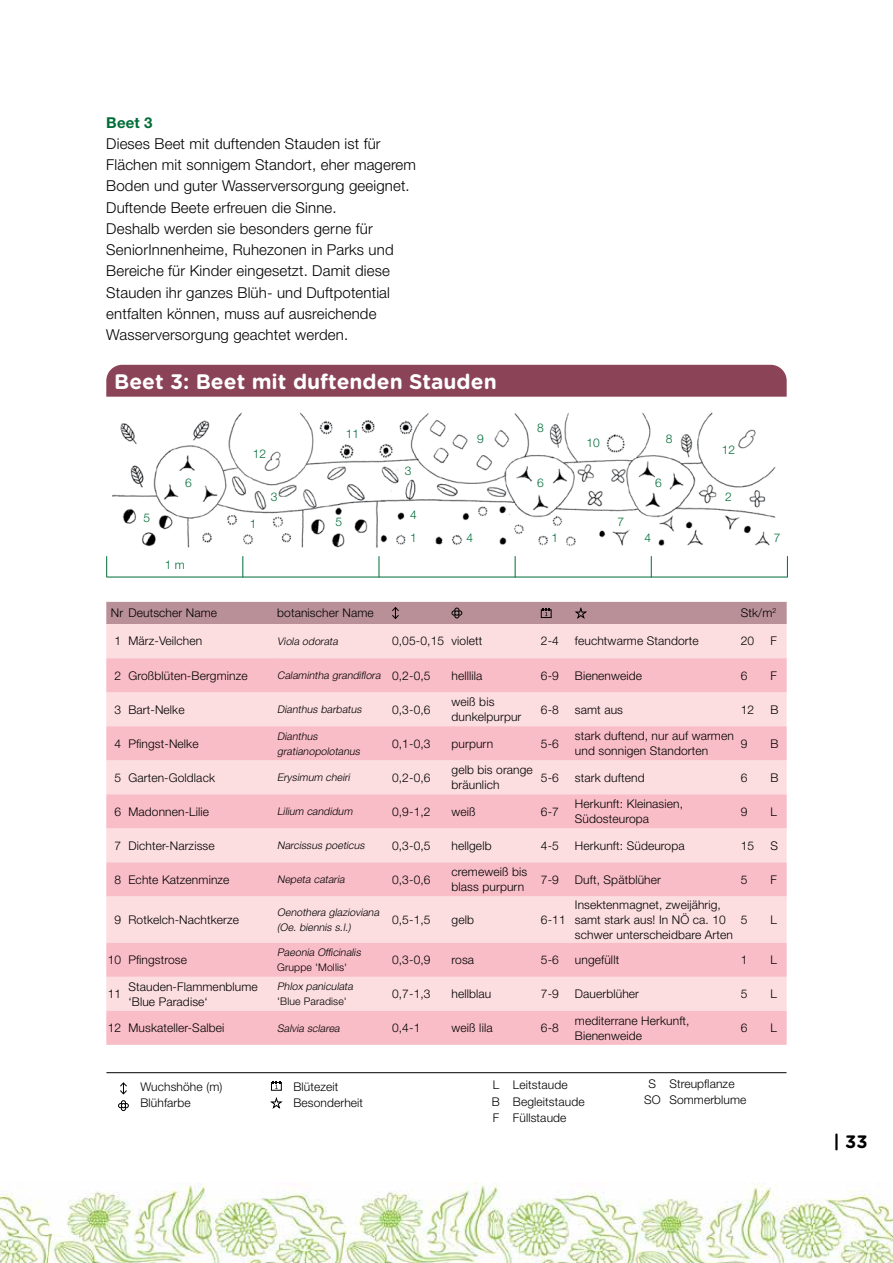
<style>
.page{position:relative;width:893px;height:1263px;background:#fff}
.page>*{position:absolute;margin:0;border:0;box-sizing:border-box;transform-origin:0 0}
.t1{font:700 21px "Gotham Rounded";color:#fff}
.t2{font:700 18px "Gotham Rounded";color:#000}
.t3{font:300 15px/21.3px "Helvetica Neue LT Pro";letter-spacing:.01em;color:#000}
.t4{font:700 15px "Helvetica Neue LT Pro";color:#006d38}
.t5{font:300 12px/15px "Helvetica Neue LT Pro";letter-spacing:.01em;color:#000}
.t6{font:300 12px/22.8px "Helvetica Neue LT Pro";color:#006d38}
.t7{font:italic 300 10.5px/15px "Helvetica Neue LT Pro";color:#000}
.t8{font:300 10.5px "Helvetica Neue LT Pro";letter-spacing:.01em;color:#000}
.s1{font-style:normal;font-size:12px}
</style>
<div class="page">
<img style="left:48px;top:1182px;width:845px;height:81px">
<img style="left:0;top:1193px;width:48px;height:70px">
<div style="left:106px;top:624px;width:681px;height:34px;background:#fcdde0"></div>
<svg style="left:106px;top:658px;width:681px;height:387px;background:#faccd2"></svg>
<div style="left:106px;top:602px;width:681px;height:22px;background:#ba9098"></div>
<div style="left:106px;top:365px;width:681px;height:32px;background:#8b4358"></div>
<img style="left:112px;top:412px;width:664px;height:136px">
<svg style="left:106px;top:556px;width:1px;height:21px"></svg>
<svg style="left:787px;top:556px;width:1px;height:21px"></svg>
<svg style="left:242px;top:556px;width:1px;height:21px"></svg>
<svg style="left:379px;top:556px;width:1px;height:21px"></svg>
<svg style="left:515px;top:556px;width:1px;height:21px"></svg>
<svg style="left:651px;top:556px;width:1px;height:21px"></svg>
<hr style="left:107px;top:577px;width:680px;height:1px;background:#006d38">
<svg style="left:118px;top:1082px;width:11px;height:29px"></svg>
<hr style="left:106px;top:1072px;width:680px;height:1px;background:#000">
<div style="left:271px;top:1082px;width:11px;height:8px;border:1px solid #000"></div>
<svg style="left:273px;top:1081px;width:7px;height:8px"></svg>
<svg style="left:270px;top:1097px;width:13px;height:12px"></svg>
<p class="t4" style="left:106px;top:113px;width:48px">Beet 3</p>
<p class="t3" style="left:106px;top:133px;width:311px">Dieses Beet mit duftenden Stauden ist für Flächen mit sonnigem Standort, eher magerem Boden und guter Wasserversorgung geeignet.<br>Duftende Beete erfreuen die Sinne.<br>Deshalb werden sie besonders gerne für SeniorInnenheime, Ruhezonen in Parks und Bereiche für Kinder eingesetzt. Damit diese Stauden ihr ganzes Blüh- und Duftpotential entfalten können, muss auf ausreichende Wasserversorgung geachtet werden.</p>
<h1 class="t1" style="left:114px;top:366px;width:384px">Beet 3: Beet mit duftenden Stauden</h1>
<p class="t6" style="left:253px;top:442px;width:15px">12</p>
<p class="t6" style="left:346px;top:422px;width:15px">11</p>
<p class="t6" style="left:405px;top:459px;width:8px">3</p>
<p class="t6" style="left:537px;top:416px;width:8px">8</p>
<p class="t6" style="left:477px;top:427px;width:8px">9</p>
<p class="t6" style="left:586px;top:431px;width:15px">10</p>
<p class="t6" style="left:666px;top:427px;width:8px">8</p>
<p class="t6" style="left:185px;top:471px;width:8px">6</p>
<p class="t6" style="left:537px;top:471px;width:8px">6</p>
<p class="t6" style="left:655px;top:471px;width:8px">6</p>
<p class="t6" style="left:271px;top:485px;width:8px">3</p>
<p class="t6" style="left:722px;top:438px;width:15px">12</p>
<p class="t6" style="left:725px;top:485px;width:8px">2</p>
<p class="t6" style="left:143px;top:506px;width:8px">5</p>
<p class="t6" style="left:165px;top:553px;width:22px">1 m</p>
<p class="t6" style="left:250px;top:512px;width:8px">1</p>
<p class="t6" style="left:336px;top:510px;width:8px">5</p>
<p class="t6" style="left:410px;top:503px;width:8px">4<br>1</p>
<p class="t6" style="left:617px;top:510px;width:8px">7</p>
<p class="t6" style="left:466px;top:526px;width:8px">4</p>
<p class="t6" style="left:645px;top:526px;width:8px">4</p>
<p class="t6" style="left:774px;top:526px;width:8px">7</p>
<p class="t6" style="left:552px;top:526px;width:8px">1</p>
<p class="t5" style="left:111px;top:605px;width:108px">Nr Deutscher Name</p>
<p class="t5" style="left:277px;top:605px;width:98px">botanischer Name</p>
<p class="t5" style="left:741px;top:605px;width:37px">Stk/m<sup>2</sup></p>
<p class="t5" style="left:115px;top:633px;width:89px">1 März-Veilchen</p>
<p class="t7" style="left:277px;top:633px;width:64px">Viola odorata</p>
<p class="t5" style="left:392px;top:633px;width:92px">0,05-0,15 violett</p>
<p class="t5" style="left:541px;top:633px;width:20px">2-4</p>
<p class="t5" style="left:575px;top:633px;width:125px">feuchtwarme Standorte</p>
<p class="t5" style="left:741px;top:633px;width:15px">20</p>
<p class="t5" style="left:770px;top:633px;width:8px">F</p>
<p class="t5" style="left:115px;top:667px;width:135px">2 Großblüten-Bergminze</p>
<p class="t7" style="left:277px;top:667px;width:155px">Calamintha grandiflora <span class="s1">0 , 2 - 0 , 5</span></p>
<p class="t5" style="left:452px;top:667px;width:32px">helllila</p>
<p class="t5" style="left:541px;top:667px;width:20px">6-9</p>
<p class="t5" style="left:575px;top:667px;width:69px">Bienenweide</p>
<p class="t5" style="left:741px;top:667px;width:8px">6</p>
<p class="t5" style="left:770px;top:667px;width:8px">F</p>
<p class="t5" style="left:115px;top:701px;width:72px">3 Bart-Nelke</p>
<p class="t7" style="left:277px;top:701px;width:88px">Dianthus barbatus</p>
<p class="t5" style="left:392px;top:701px;width:40px">0,3-0,6</p>
<p class="t5" style="left:452px;top:694px;width:71px">weiß bis dunkelpurpur</p>
<p class="t5" style="left:541px;top:701px;width:20px">6-8</p>
<p class="t5" style="left:575px;top:701px;width:50px">samt aus</p>
<p class="t5" style="left:741px;top:701px;width:15px">12</p>
<p class="t5" style="left:770px;top:701px;width:10px">B</p>
<p class="t5" style="left:115px;top:735px;width:86px">4 Pfingst-Nelke</p>
<p class="t7" style="left:277px;top:728px;width:86px">Dianthus gratianopolotanus</p>
<p class="t5" style="left:392px;top:735px;width:40px">0,1-0,3</p>
<p class="t5" style="left:452px;top:735px;width:43px">purpurn</p>
<p class="t5" style="left:541px;top:735px;width:20px">5-6</p>
<p class="t5" style="left:575px;top:728px;width:160px">stark duftend, nur auf warmen und sonnigen Standorten</p>
<p class="t5" style="left:741px;top:735px;width:8px">9</p>
<p class="t5" style="left:770px;top:735px;width:10px">B</p>
<p class="t5" style="left:115px;top:769px;width:102px">5 Garten-Goldlack</p>
<p class="t7" style="left:277px;top:769px;width:76px">Erysimum cheiri</p>
<p class="t5" style="left:392px;top:769px;width:40px">0,2-0,6</p>
<p class="t5" style="left:452px;top:762px;width:83px">gelb bis orange bräunlich</p>
<p class="t5" style="left:541px;top:769px;width:20px">5-6</p>
<p class="t5" style="left:575px;top:769px;width:71px">stark duftend</p>
<p class="t5" style="left:741px;top:769px;width:8px">6</p>
<p class="t5" style="left:770px;top:769px;width:10px">B</p>
<p class="t5" style="left:115px;top:803px;width:96px">6 Madonnen-Lilie</p>
<p class="t7" style="left:277px;top:803px;width:79px">Lilium candidum</p>
<p class="t5" style="left:392px;top:803px;width:40px">0,9-1,2</p>
<p class="t5" style="left:452px;top:803px;width:26px">weiß</p>
<p class="t5" style="left:541px;top:803px;width:20px">6-7</p>
<p class="t5" style="left:575px;top:796px;width:110px">Herkunft: Kleinasien,<br>Südosteuropa</p>
<p class="t5" style="left:741px;top:803px;width:8px">9</p>
<p class="t5" style="left:770px;top:803px;width:8px">L</p>
<p class="t5" style="left:115px;top:837px;width:102px">7 Dichter-Narzisse</p>
<p class="t7" style="left:277px;top:838px;width:91px">Narcissus poeticus</p>
<p class="t5" style="left:392px;top:837px;width:40px">0,3-0,5</p>
<p class="t5" style="left:452px;top:837px;width:41px">hellgelb</p>
<p class="t5" style="left:541px;top:837px;width:20px">4-5</p>
<p class="t5" style="left:575px;top:837px;width:111px">Herkunft: Südeuropa</p>
<p class="t5" style="left:741px;top:837px;width:15px">15</p>
<p class="t5" style="left:770px;top:837px;width:9px">S</p>
<p class="t5" style="left:115px;top:871px;width:116px">8 Echte Katzenminze</p>
<p class="t7" style="left:277px;top:872px;width:71px">Nepeta cataria</p>
<p class="t5" style="left:392px;top:871px;width:40px">0,3-0,6</p>
<p class="t5" style="left:452px;top:864px;width:77px">cremeweiß bis blass purpurn</p>
<p class="t5" style="left:541px;top:871px;width:20px">7-9</p>
<p class="t5" style="left:575px;top:871px;width:88px">Duft, Spätblüher</p>
<p class="t5" style="left:741px;top:871px;width:8px">5</p>
<p class="t5" style="left:770px;top:871px;width:8px">F</p>
<p class="t5" style="left:115px;top:912px;width:126px">9 Rotkelch-Nachtkerze</p>
<p class="t7" style="left:277px;top:904px;width:106px">Oenothera glazioviana (Oe. biennis s.l.)</p>
<p class="t5" style="left:392px;top:912px;width:40px">0,5-1,5</p>
<p class="t5" style="left:452px;top:912px;width:24px">gelb</p>
<p class="t5" style="left:541px;top:912px;width:26px">6-11</p>
<p class="t5" style="left:575px;top:897px;width:159px">Insektenmagnet, zweijährig, samt stark aus! In NÖ ca. 10 schwer unterscheidbare Arten</p>
<p class="t5" style="left:741px;top:912px;width:8px">5</p>
<p class="t5" style="left:770px;top:912px;width:8px">L</p>
<p class="t5" style="left:108px;top:952px;width:81px">10 Pfingstrose</p>
<p class="t7" style="left:277px;top:944px;width:87px">Paeonia Officinalis</p>
<p class="t8" style="left:277px;top:961px;width:71px">Gruppe 'Mollis'</p>
<p class="t5" style="left:108px;top:986px;width:15px">11</p>
<p class="t5" style="left:128px;top:978px;width:131px">Stauden-Flammenblume ‘Blue Paradise‘</p>
<p class="t7" style="left:277px;top:978px;width:79px">Phlox paniculata</p>
<p class="t8" style="left:277px;top:995px;width:71px">'Blue Paradise'</p>
<p class="t5" style="left:392px;top:952px;width:40px">0,3-0,9</p>
<p class="t5" style="left:452px;top:952px;width:24px">rosa</p>
<p class="t5" style="left:541px;top:952px;width:20px">5-6</p>
<p class="t5" style="left:575px;top:952px;width:46px">ungefüllt</p>
<p class="t5" style="left:741px;top:952px;width:8px">1</p>
<p class="t5" style="left:770px;top:952px;width:8px">L</p>
<p class="t5" style="left:392px;top:986px;width:40px">0,7-1,3</p>
<p class="t5" style="left:452px;top:986px;width:41px">hellblau</p>
<p class="t5" style="left:541px;top:986px;width:20px">7-9</p>
<p class="t5" style="left:575px;top:986px;width:66px">Dauerblüher</p>
<p class="t5" style="left:741px;top:986px;width:8px">5</p>
<p class="t5" style="left:770px;top:986px;width:8px">L</p>
<p class="t5" style="left:108px;top:1020px;width:118px">12 Muskateller-Salbei</p>
<p class="t7" style="left:277px;top:1020px;width:66px">Salvia sclarea</p>
<p class="t5" style="left:392px;top:1020px;width:30px">0,4-1</p>
<p class="t5" style="left:452px;top:1020px;width:42px">weiß lila</p>
<p class="t5" style="left:541px;top:1020px;width:20px">6-8</p>
<p class="t5" style="left:575px;top:1012px;width:116px">mediterrane Herkunft,<br>Bienenweide</p>
<p class="t5" style="left:741px;top:1020px;width:8px">6</p>
<p class="t5" style="left:770px;top:1020px;width:8px">L</p>
<p class="t5" style="left:293px;top:1078px;width:71px;line-height:16.5px">Blütezeit<br>Besonderheit</p>
<p class="t5" style="left:644px;top:1075px;width:18px;line-height:16.5px;text-align:center">S<br>SO</p>
<p class="t5" style="left:669px;top:1075px;width:79px;line-height:16.5px">Streupflanze<br>Sommerblume</p>
<p class="t5" style="left:140px;top:1078px;width:83px;line-height:16.5px">Wuchshöhe (m)<br>Blühfarbe</p>
<p class="t5" style="left:492px;top:1076px;width:10px;line-height:16.5px;text-align:justify">L B F</p>
<p class="t5" style="left:513px;top:1076px;width:73px;line-height:16.5px">Leitstaude<br>Begleitstaude<br>Füllstaude</p>
<h2 class="t2" style="left:833px;top:1128px;width:36px">| 33</h2>
</div>
